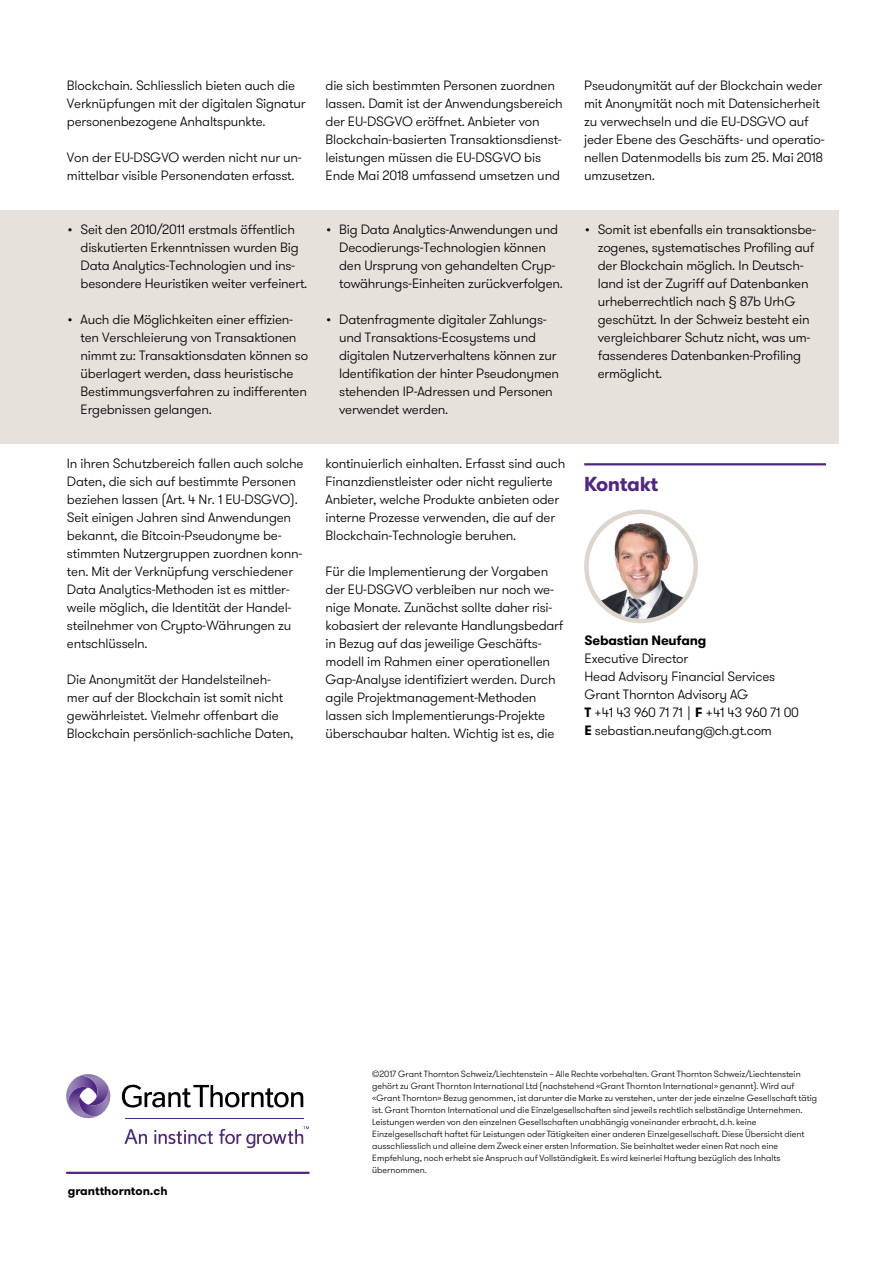
<style>
.page{position:relative;width:893px;height:1263px;background:#fff}
.page>*{position:absolute;margin:0;border:0;box-sizing:border-box;transform-origin:0 0}
.t1{font:700 20.25px "GT Walsheim Pro";letter-spacing:-.015em;color:#4f2683}
.t2{font:300 13.5px/18px "GT Walsheim Pro";letter-spacing:-.015em;color:#000}
.t3{font:700 13.5px "GT Walsheim Pro";letter-spacing:-.015em;color:#000}
.t4{font:700 12px "GT Walsheim Pro";color:#000}
.t5{font:300 9px/12px "GT Walsheim Pro";color:#000}
.s1{font-weight:700}
</style>
<div class="page">
<hr style="left:584px;top:463px;width:242px;height:2px;background:#4f2683">
<img style="left:586px;top:512px;width:110px;height:109px;border-radius:55px">
<div style="left:584px;top:509px;width:114px;height:114px;border:4px solid #ded6cd;border-radius:50%"></div>
<hr style="left:67px;top:1172px;width:242px;height:2px;background:#4f2683">
<svg style="left:122px;top:1085px;width:181px;height:22px"></svg>
<svg style="left:124px;top:1129px;width:23px;height:15px"></svg>
<svg style="left:154px;top:1130px;width:59px;height:14px"></svg>
<svg style="left:219px;top:1126px;width:90px;height:22px"></svg>
<hr style="left:125px;top:1118px;width:178px;height:1px;background:#4f2683">
<svg style="left:66px;top:1074px;width:45px;height:45px"></svg>
<div style="left:0;top:210px;width:838px;height:234px;background:#e7e1db"></div>
<p class="t2" style="left:67px;top:77px;width:240px">Blockchain. Schliesslich bieten auch die<br>Verknüpfungen mit der digitalen Signatur personenbezogene Anhaltspunkte.</p>
<p class="t2" style="left:67px;top:149px;width:236px">Von der EU-DSGVO werden nicht nur un&shy;mittelbar visible Personendaten erfasst.</p>
<p class="t2" style="left:81px;top:221px;width:228px;text-indent:-13px">• Seit den 2010/2011 erstmals öffentlich diskutierten Erkenntnissen wurden Big Data Analytics-Technologien und ins&shy;besondere Heuristiken weiter verfeinert.</p>
<p class="t2" style="left:81px;top:311px;width:229px;text-indent:-13px">• Auch die Möglichkeiten einer effizien&shy;ten Verschleierung von Transaktionen nimmt zu: Transaktionsdaten können so überlagert werden, dass heuristische Bestimmungsverfahren zu indifferenten Ergebnissen gelangen.</p>
<p class="t2" style="left:67px;top:455px;width:238px">In ihren Schutzbereich fallen auch solche Daten, die sich auf bestimmte Personen beziehen lassen (Art. 4 Nr. 1 EU-DSGVO).<br>Seit einigen Jahren sind Anwendungen bekannt, die Bitcoin-Pseudonyme be&shy;stimmten Nutzergruppen zuordnen konn&shy;ten. Mit der Verknüpfung verschiedener Data Analytics-Methoden ist es mittler&shy;weile möglich, die Identität der Handel&shy;steilnehmer von Crypto-Währungen zu entschlüsseln.</p>
<p class="t2" style="left:67px;top:671px;width:228px">Die Anonymität der Handelsteilneh&shy;mer auf der Blockchain ist somit nicht gewährleistet. Vielmehr offenbart die Blockchain persönlich-sachliche Daten,</p>
<p class="t2" style="left:326px;top:77px;width:239px">die sich bestimmten Personen zuordnen lassen. Damit ist der Anwendungsbereich der EU-DSGVO eröffnet. Anbieter von Blockchain-basierten Transaktionsdienst&shy;leistungen müssen die EU-DSGVO bis Ende Mai 2018 umfassend umsetzen und</p>
<p class="t2" style="left:339px;top:221px;width:225px;text-indent:-13px">• Big Data Analytics-Anwendungen und Decodierungs-Technologien können den Ursprung von gehandelten Cryp&shy;towährungs-Einheiten zurückverfolgen.</p>
<p class="t2" style="left:339px;top:311px;width:221px;text-indent:-13px">• Datenfragmente digitaler Zahlungs&shy;und Transaktions-Ecosystems und digitalen Nutzerverhaltens können zur Identifikation der hinter Pseudonymen stehenden IP-Adressen und Personen verwendet werden.</p>
<p class="t2" style="left:326px;top:455px;width:241px">kontinuierlich einhalten. Erfasst sind auch Finanzdienstleister oder nicht regulierte Anbieter, welche Produkte anbieten oder interne Prozesse verwenden, die auf der Blockchain-Technologie beruhen.</p>
<p class="t2" style="left:326px;top:563px;width:239px">Für die Implementierung der Vorgaben der EU-DSGVO verbleiben nur noch we&shy;nige Monate. Zunächst sollte daher risi&shy;kobasiert der relevante Handlungsbedarf in Bezug auf das jeweilige Geschäfts&shy;modell im Rahmen einer operationellen Gap-Analyse identifiziert werden. Durch agile Projektmanagement-Methoden lassen sich Implementierungs-Projekte überschaubar halten. Wichtig ist es, die</p>
<p class="t2" style="left:584px;top:76px;width:242px">Pseudonymität auf der Blockchain weder mit Anonymität noch mit Datensicherheit zu verwechseln und die EU-DSGVO auf jeder Ebene des Geschäfts- und operatio&shy;nellen Datenmodells bis zum 25. Mai 2018 umzusetzen.</p>
<p class="t2" style="left:598px;top:221px;width:220px;text-indent:-13px">• Somit ist ebenfalls ein transaktionsbe&shy;zogenes, systematisches Profiling auf der Blockchain möglich. In Deutsch&shy;land ist der Zugriff auf Datenbanken urheberrechtlich nach § 87b UrhG geschützt. In der Schweiz besteht ein vergleichbarer Schutz nicht, was um&shy;fassenderes Datenbanken-Profiling ermöglicht.</p>
<h1 class="t1" style="left:584px;top:471px;width:76px">Kontakt</h1>
<p class="t3" style="left:584px;top:632px;width:123px">Sebastian Neufang</p>
<p class="t2" style="left:584px;top:650px;width:216px">Executive Director<br>Head Advisory Financial Services<br>Grant Thornton Advisory AG<br><span class="s1">T</span> +41 43 960 71 71 | <span class="s1">F</span> +41 43 960 71 00<br><span class="s1">E</span> sebastian.neufang@ch.gt.com</p>
<p class="t4" style="left:68px;top:1183px;width:101px">grantthornton.ch</p>
<p class="t5" style="left:372px;top:1068px;width:446px">©2017 Grant Thornton Schweiz/Liechtenstein – Alle Rechte vorbehalten. Grant Thornton Schweiz/Liechtenstein gehört zu Grant Thornton International Ltd (nachstehend «Grant Thornton International» genannt). Wird auf «Grant Thornton» Bezug genommen, ist darunter die Marke zu verstehen, unter der jede einzelne Gesellschaft tätig ist. Grant Thornton International und die Einzelgesellschaften sind jeweils rechtlich selbständige Unternehmen.<br>Leistungen werden von den einzelnen Gesellschaften unabhängig voneinander erbracht, d.h. keine Einzelgesellschaft haftet für Leistungen oder Tätigkeiten einer anderen Einzelgesellschaft. Diese Übersicht dient ausschliesslich und alleine dem Zweck einer ersten Information. Sie beinhaltet weder einen Rat noch eine Empfehlung, noch erhebt sie Anspruch auf Vollständigkeit. Es wird keinerlei Haftung bezüglich des Inhalts übernommen.</p>
</div>
